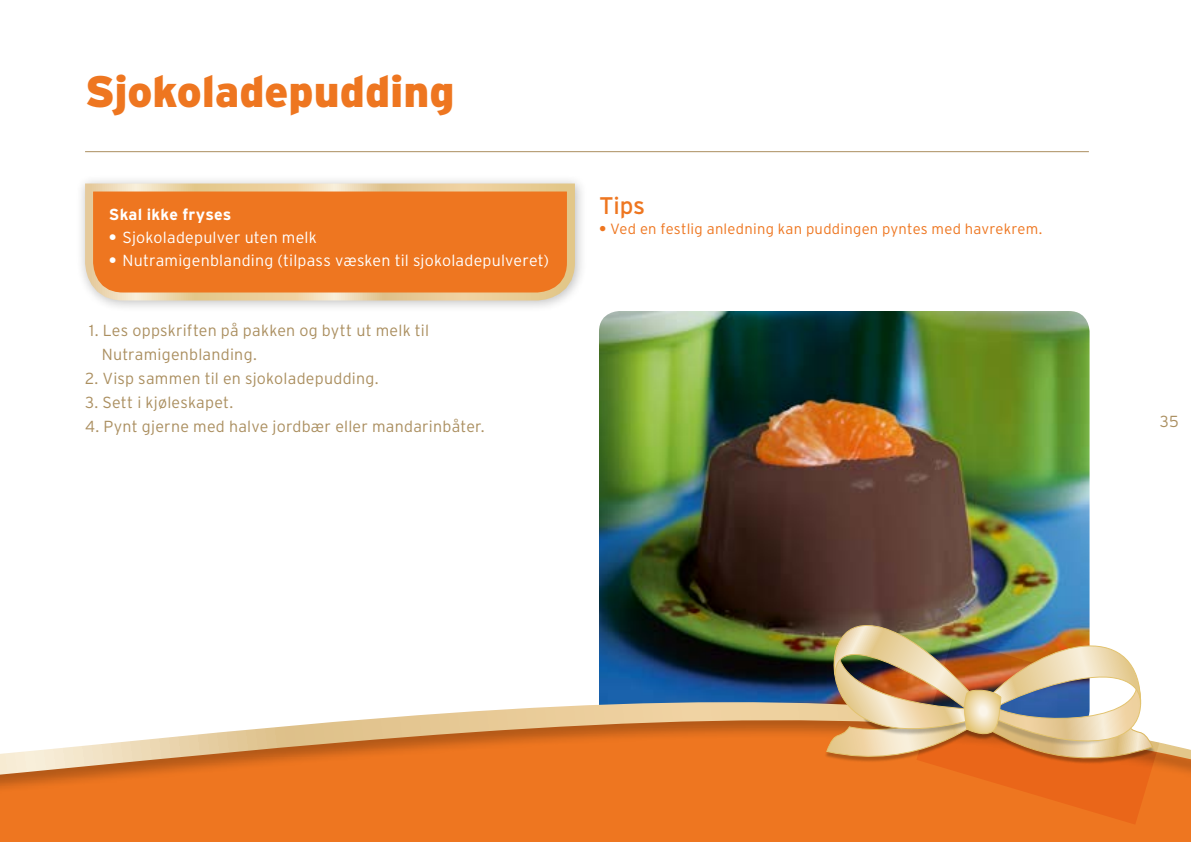
<style>
.page{position:relative;width:1191px;height:842px;background:#fff}
.page>*{position:absolute;margin:0;border:0;box-sizing:border-box;transform-origin:0 0}
.t1{font:900 44px "Interstate";color:#ee7620}
.t2{font:24px "Interstate";color:#ee7620}
.t3{font:300 16px/24px "Interstate";letter-spacing:.015em;color:#ab8f60}
.t4{font:300 16px "Interstate";letter-spacing:.015em;color:#fff}
.t5{font:700 16px "Interstate";letter-spacing:.005em;color:#fff}
.t6{font:300 14.8px "Interstate";letter-spacing:.015em;color:#ee7620}
.s1{font-weight:700}
</style>
<div class="page">
<hr style="left:85px;top:151px;width:1004px;height:1px;background:#ab8f60">
<div style="left:76px;top:174px;width:511px;height:139px;background:#000;opacity:.25"></div>
<svg style="left:81px;top:179px;width:498px;height:125px;background:#ec8d45"></svg>
<img style="left:599px;top:311px;width:490px;height:302px">
<div style="left:0;top:832px;width:747px;height:10px;background:#ee7620"></div>
<div style="left:0;top:644px;width:1191px;height:188px;background:#ee7620"></div>
<svg style="left:0;top:613px;width:747px;height:176px"></svg>
<img style="left:1103px;top:644px;width:88px;height:198px">
<img style="left:1103px;top:644px;width:68px;height:181px">
<img style="left:747px;top:563px;width:356px;height:279px">
<img style="left:825px;top:617px;width:331px;height:194px">
<h1 class="t1" style="left:85px;top:67px;width:371px">Sjokoladepudding</h1>
<p class="t5" style="left:109px;top:206px;width:124px">Skal ikke fryses</p>
<p class="t4" style="left:109px;top:228px;width:209px"><span class="s1">•</span> Sjokoladepulver uten melk</p>
<p class="t4" style="left:109px;top:251px;width:441px"><span class="s1">•</span> Nutramigenblanding (tilpass væsken til sjokoladepulveret)</p>
<p class="t3" style="left:102px;top:318px;width:329px;text-indent:-12px">1. Les oppskriften på pakken og bytt ut melk til<br>Nutramigenblanding.</p>
<p class="t3" style="left:85px;top:366px;width:295px">2. Visp sammen til en sjokoladepudding.</p>
<p class="t3" style="left:85px;top:390px;width:150px">3. Sett i kjøleskapet.</p>
<p class="t3" style="left:85px;top:414px;width:401px">4. Pynt gjerne med halve jordbær eller mandarinbåter.</p>
<h2 class="t2" style="left:599px;top:193px;width:48px">Tips</h2>
<p class="t6" style="left:599px;top:221px;width:445px"><span class="s1">•</span> Ved en festlig anledning kan puddingen pyntes med havrekrem.</p>
<p class="t3" style="left:1159px;top:410px;width:20px">35</p>
</div>
